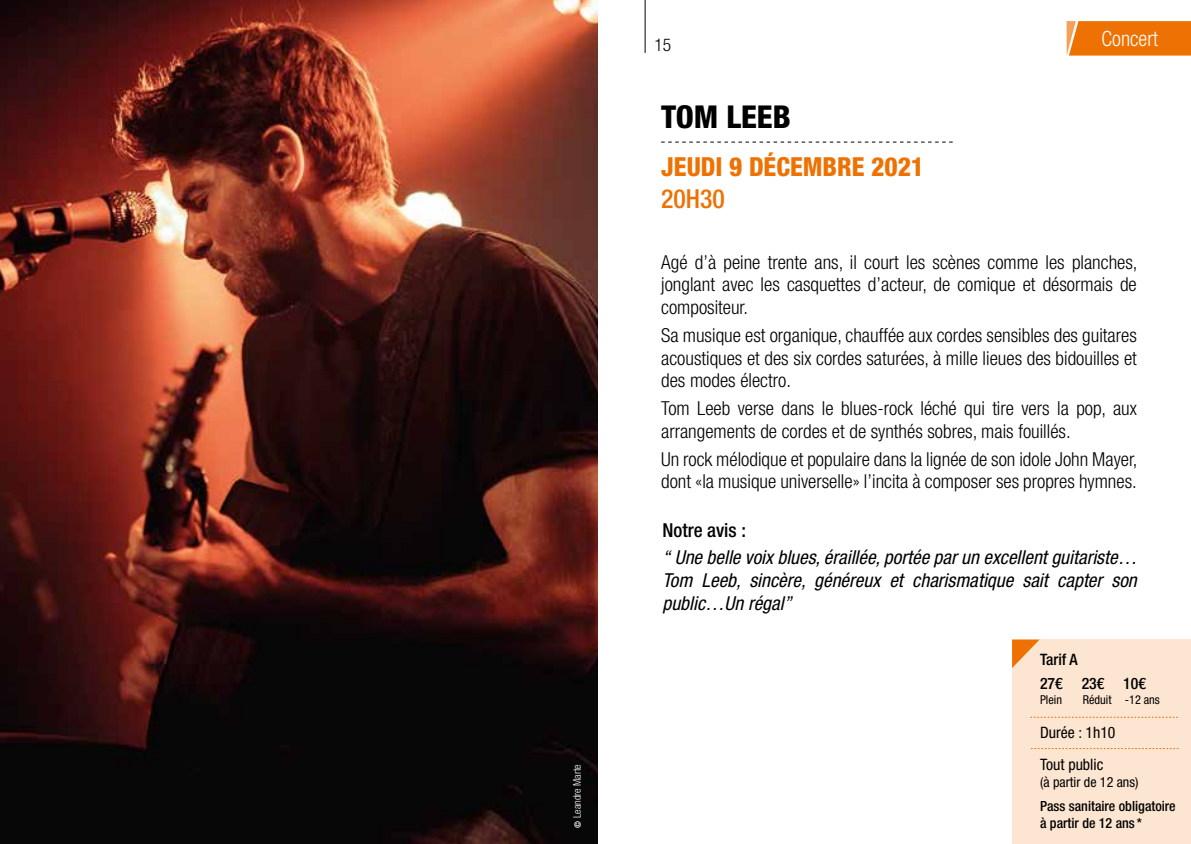
<style>
.page{position:relative;width:1191px;height:844px;background:#fff}
.page>*{position:absolute;margin:0;border:0;box-sizing:border-box;transform-origin:0 0}
.t1{font:800 condensed 31.5px "Helvetica Neue LT Std";color:#000}
.t2{font:800 condensed 26.25px "Helvetica Neue LT Std";color:#ee7203}
.t3{font:500 condensed 26.25px "Helvetica Neue LT Std";color:#ee7203}
.t4{font:300 condensed 21px "Helvetica Neue LT Std";color:#fff}
.t5{font:300 condensed 19.25px/22.8px "Helvetica Neue LT Std";color:#000;text-align:justify}
.t6{font:italic condensed 19.25px/22.8px "Helvetica Neue LT Std";color:#000;text-align:justify}
.t7{font:500 condensed 19.25px "Helvetica Neue LT Std";color:#000}
.t8{font:300 condensed 17.5px "Helvetica Neue LT Std";color:#000}
.t9{font:condensed 15.75px/31.3px "Helvetica Neue LT Std";color:#000}
.t10{font:500 condensed 15.75px/23.4px "Helvetica Neue LT Std";color:#000}
.t11{font:500 condensed 14px/16.8px "Helvetica Neue LT Std";color:#000}
.t12{font:condensed 14px "Helvetica Neue LT Std";color:#000}
.t13{font:condensed 12.25px "Helvetica Neue LT Std";color:#000}
.t14{font:300 condensed 10.5px "Helvetica Neue LT Std";color:#fff}
.s1{font-weight:500;font-size:8.75px}
</style>
<div class="page">
<hr style="left:645px;top:0;width:1px;height:53px;background:#000">
<svg style="left:661px;top:142px;width:291px;height:1px"></svg>
<img style="left:0;top:0;width:598px;height:843px">
<svg style="left:1066px;top:21px;width:125px;height:35px;background:#ee790f"></svg>
<div style="left:1012px;top:639px;width:179px;height:204px;background:#fde6d1"></div>
<svg style="left:1030px;top:716px;width:147px;height:1px"></svg>
<svg style="left:1031px;top:748px;width:147px;height:1px"></svg>
<svg style="left:1012px;top:639px;width:27px;height:29px"></svg>
<p class="t14" style="left:571px;top:827px;width:65px;rotate:-90deg"><span class="s1">©</span> Leandre Marte</p>
<p class="t8" style="left:654px;top:35px;width:18px">15</p>
<h1 class="t1" style="left:661px;top:97px;width:131px">TOM LEEB</h1>
<h2 class="t2" style="left:661px;top:151px;width:264px">JEUDI 9 DÉCEMBRE 2021</h2>
<h2 class="t3" style="left:661px;top:183px;width:65px">20H30</h2>
<p class="t4" style="left:1101px;top:27px;width:58px">Concert</p>
<p class="t5" style="left:661px;top:250px;width:478px">Agé d’à peine trente ans, il court les scènes comme les planches, jonglant avec les casquettes d’acteur, de comique et désormais de compositeur.</p>
<p class="t5" style="left:661px;top:323px;width:477px">Sa musique est organique, chauffée aux cordes sensibles des guitares acoustiques et des six cordes saturées, à mille lieues des bidouilles et des modes électro.</p>
<p class="t5" style="left:661px;top:396px;width:477px">Tom Leeb verse dans le blues-rock léché qui tire vers la pop, aux arrangements de cordes et de synthés sobres, mais fouillés.</p>
<p class="t5" style="left:661px;top:447px;width:478px">Un rock mélodique et populaire dans la lignée de son idole John Mayer, dont «la musique universelle» l’incita à composer ses propres hymnes.</p>
<p class="t7" style="left:662px;top:518px;width:85px">Notre avis :</p>
<p class="t6" style="left:662px;top:546px;width:476px">“ Une belle voix blues, éraillée, portée par un excellent guitariste… Tom Leeb, sincère, généreux et charismatique sait capter son public…Un régal”</p>
<p class="t10" style="left:1040px;top:647px;width:107px">Tarif A<br>27€ 23€ 10€</p>
<p class="t13" style="left:1040px;top:692px;width:24px">Plein</p>
<p class="t13" style="left:1082px;top:692px;width:79px">Réduit -12 ans</p>
<p class="t9" style="left:1040px;top:716px;width:77px">Durée : 1h10<br>Tout public</p>
<p class="t12" style="left:1040px;top:773px;width:100px">(à partir de 12 ans)</p>
<p class="t11" style="left:1040px;top:797px;width:137px">Pass sanitaire obligatoire à partir de 12 ans *</p>
</div>
